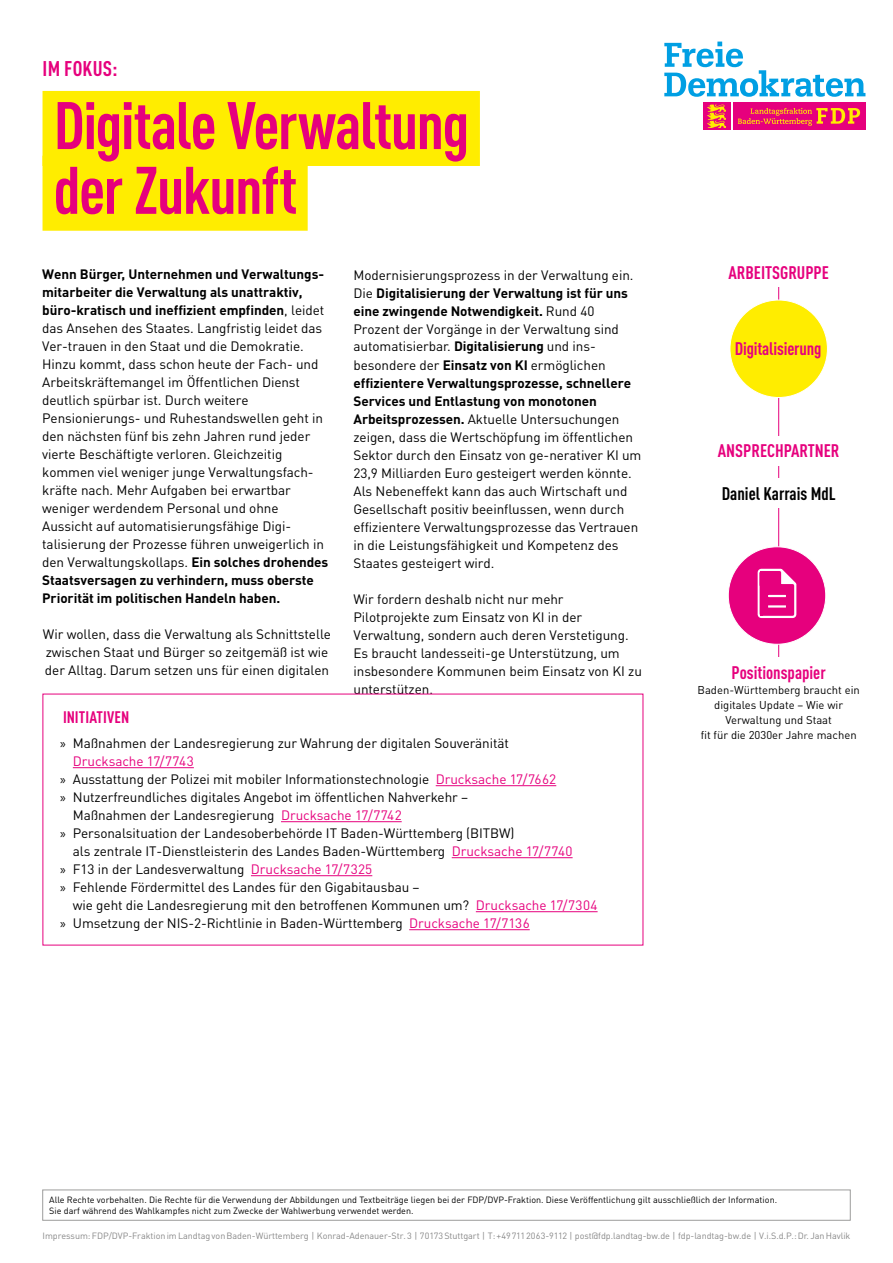
<style>
.page{position:relative;width:893px;height:1263px;background:#fff}
.page>*{position:absolute;margin:0;border:0;box-sizing:border-box;transform-origin:0 0}
.t1{font:700 66px/64.8px "DIN Cond";letter-spacing:-.025em;color:#e6007d}
.t2{font:700 condensed 21px "DINOT";letter-spacing:.01em;color:#e6007d}
.t3{font:700 18px "DIN Cond";color:#e6007d}
.t4{font:700 18px "DIN Cond";color:#000}
.t5{font:700 16.5px "DIN Cond";letter-spacing:.005em;color:#e6007d}
.t6{font:13.5px/18px "DINOT";letter-spacing:-.005em;color:#000}
.t7{font:13.5px "DINOT";letter-spacing:-.005em;color:#e6007d}
.t8{font:11.25px/15px "DINOT";color:#000;text-align:center}
.t9{font:9px/10.8px "DINOT";color:#000}
.t10{font:9px "DINOT";letter-spacing:-.005em;color:#878787}
.s1{font-weight:700}
.s2{font-family:"Myriad Pro"}
.s3{color:#e6007d}
</style>
<div class="page">
<div style="left:43px;top:1190px;width:807px;height:30px;border:1px solid #9d9d9c"></div>
<div style="left:733px;top:102px;width:132px;height:28px;background:#e6007d"></div>
<svg style="left:664px;top:42px;width:201px;height:55px"></svg>
<div style="left:703px;top:102px;width:27px;height:28px;background:#e6007d"></div>
<svg style="left:707px;top:104px;width:153px;height:24px"></svg>
<hr style="left:778px;top:276px;width:1px;height:409px;background:#e6007d">
<div style="left:43px;top:91px;width:437px;height:75px;background:#ffed00"></div>
<div style="left:43px;top:156px;width:265px;height:75px;background:#ffed00"></div>
<div style="left:720px;top:257px;width:117px;height:30px;background:#fff"></div>
<div style="left:730px;top:300px;width:97px;height:97px;background:#ffed00;border-radius:50%"></div>
<div style="left:709px;top:436px;width:139px;height:30px;background:#fff"></div>
<div style="left:713px;top:478px;width:131px;height:30px;background:#fff"></div>
<hr style="left:73px;top:767px;width:121px;height:1px;background:#e6007d">
<hr style="left:436px;top:785px;width:120px;height:1px;background:#e6007d">
<hr style="left:281px;top:821px;width:121px;height:1px;background:#e6007d">
<hr style="left:452px;top:857px;width:121px;height:1px;background:#e6007d">
<hr style="left:251px;top:875px;width:121px;height:1px;background:#e6007d">
<hr style="left:476px;top:911px;width:122px;height:1px;background:#e6007d">
<hr style="left:409px;top:929px;width:121px;height:1px;background:#e6007d">
<div style="left:664px;top:657px;width:229px;height:100px;background:#fff"></div>
<div style="left:728px;top:547px;width:98px;height:97px;background:#e6007d;border-radius:50%"></div>
<svg style="left:757px;top:568px;width:40px;height:51px"></svg>
<h2 class="t2" style="left:43px;top:56px;width:76px">IM FOKUS:</h2>
<h1 class="t1" style="left:54px;top:91px;width:417px">Digitale Verwaltung der Zukunft</h1>
<p class="t6" style="left:42px;top:265px;width:288px"><span class="s1">Wenn Bürger, Unternehmen und Verwaltungs&shy;mitarbeiter die Verwaltung als unattraktiv, büro-kratisch und ineffizient empfinden</span>, leidet das Ansehen des Staates. Langfristig leidet das Ver-trauen in den Staat und die Demokratie.<br>Hinzu kommt, dass schon heute der Fach- und Arbeitskräftemangel im Öffentlichen Dienst deutlich spürbar ist. Durch weitere Pensionierungs- und Ruhestandswellen geht in den nächsten fünf bis zehn Jahren rund jeder vierte Beschäftigte verloren. Gleichzeitig kommen viel weniger junge Verwaltungsfach&shy;kräfte nach. Mehr Aufgaben bei erwartbar weniger werdendem Personal und ohne Aussicht auf automatisierungsfähige Digi&shy;talisierung der Prozesse führen unweigerlich in den Verwaltungskollaps. <span class="s1">Ein solches drohendes Staatsversagen zu verhindern, muss oberste Priorität im politischen Handeln haben.</span></p>
<p class="t6" style="left:43px;top:625px;width:290px">Wir wollen, dass die Verwaltung als Schnittstelle zwischen Staat und Bürger so zeitgemäß ist wie der Alltag. Darum setzen uns für einen digitalen</p>
<p class="t6" style="left:353px;top:266px;width:289px">Modernisierungsprozess in der Verwaltung ein.<br>Die <span class="s1">Digitalisierung der Verwaltung ist für uns eine zwingende Notwendigkeit.</span> Rund 40<br>Prozent der Vorgänge in der Verwaltung sind automatisierbar. <span class="s1">Digitalisierung</span> und ins&shy;besondere der <span class="s1">Einsatz von KI</span> ermöglichen <span class="s1">effizientere Verwaltungsprozesse, schnellere Services und Entlastung von monotonen Arbeitsprozessen.</span> Aktuelle Untersuchungen zeigen, dass die Wertschöpfung im öffentlichen Sektor durch den Einsatz von ge-nerativer KI um 23,9 Milliarden Euro gesteigert werden könnte.<br>Als Nebeneffekt kann das auch Wirtschaft und Gesellschaft positiv beeinflussen, wenn durch effizientere Verwaltungsprozesse das Vertrauen in die Leistungsfähigkeit und Kompetenz des Staates gesteigert wird.</p>
<p class="t6" style="left:353px;top:590px;width:290px">Wir fordern deshalb nicht nur mehr Pilotprojekte zum Einsatz von KI in der Verwaltung, sondern auch deren Verstetigung.<br>Es braucht landesseiti-ge Unterstützung, um insbesondere Kommunen beim Einsatz von KI zu unterstützen.</p>
<p class="t5" style="left:63px;top:707px;width:68px">INITIATIVEN</p>
<p class="t6" style="left:60px;top:734px;width:450px"><span class="s2">»</span> Maßnahmen der Landesregierung zur Wahrung der digitalen Souveränität</p>
<p class="t7" style="left:73px;top:752px;width:123px">Drucksache 17/7743</p>
<p class="t6" style="left:60px;top:770px;width:498px"><span class="s2">»</span> Ausstattung der Polizei mit mobiler Informationstechnologie <span class="s3">Drucksache 17/7662</span></p>
<p class="t6" style="left:60px;top:788px;width:410px"><span class="s2">»</span> Nutzerfreundliches digitales Angebot im öffentlichen Nahverkehr –</p>
<p class="t6" style="left:73px;top:806px;width:330px">Maßnahmen der Landesregierung <span class="s3">Drucksache 17/7742</span></p>
<p class="t6" style="left:60px;top:824px;width:456px"><span class="s2">»</span> Personalsituation der Landesoberbehörde IT Baden-Württemberg (BITBW)</p>
<p class="t6" style="left:73px;top:842px;width:501px">als zentrale IT-Dienstleisterin des Landes Baden-Württemberg <span class="s3">Drucksache 17/7740</span></p>
<p class="t6" style="left:60px;top:860px;width:314px"><span class="s2">»</span> F13 in der Landesverwaltung <span class="s3">Drucksache 17/7325</span></p>
<p class="t6" style="left:60px;top:878px;width:361px"><span class="s2">»</span> Fehlende Fördermittel des Landes für den Gigabitausbau –</p>
<p class="t6" style="left:73px;top:896px;width:526px">wie geht die Landesregierung mit den betroffenen Kommunen um? <span class="s3">Drucksache 17/7304</span></p>
<p class="t6" style="left:60px;top:914px;width:471px"><span class="s2">»</span> Umsetzung der NIS-2-Richtlinie in Baden-Württemberg <span class="s3">Drucksache 17/7136</span></p>
<h3 class="t3" style="left:728px;top:261px;width:102px">ARBEITSGRUPPE</h3>
<h3 class="t3" style="left:735px;top:338px;width:88px">Digitalisierung</h3>
<h3 class="t3" style="left:718px;top:440px;width:123px">ANSPRECHPARTNER</h3>
<h3 class="t4" style="left:722px;top:482px;width:115px">Daniel Karrais MdL</h3>
<h3 class="t3" style="left:732px;top:661px;width:96px">Positionspapier</h3>
<p class="t8" style="left:697px;top:682px;width:164px">Baden-Württemberg braucht ein digitales Update – Wie wir<br>Verwaltung und Staat<br>fit für die 2030er Jahre machen</p>
<p class="t9" style="left:49px;top:1194px;width:729px">Alle Rechte vorbehalten. Die Rechte für die Verwendung der Abbildungen und Textbeiträge liegen bei der FDP/DVP-Fraktion. Diese Veröffentlichung gilt ausschließlich der Information.<br>Sie darf während des Wahlkampfes nicht zum Zwecke der Wahlwerbung verwendet werden.</p>
<p class="t10" style="left:43px;top:1230px;width:809px">Impressum: FDP/DVP-Fraktion im Landtag von Baden-Württemberg | Konrad-Adenauer-Str. 3 | 70173 Stuttgart | T: +49 711 2063-9112 | post@fdp.landtag-bw.de | fdp-landtag-bw.de | V.i.S.d.P.: Dr. Jan Havlik</p>
</div>
